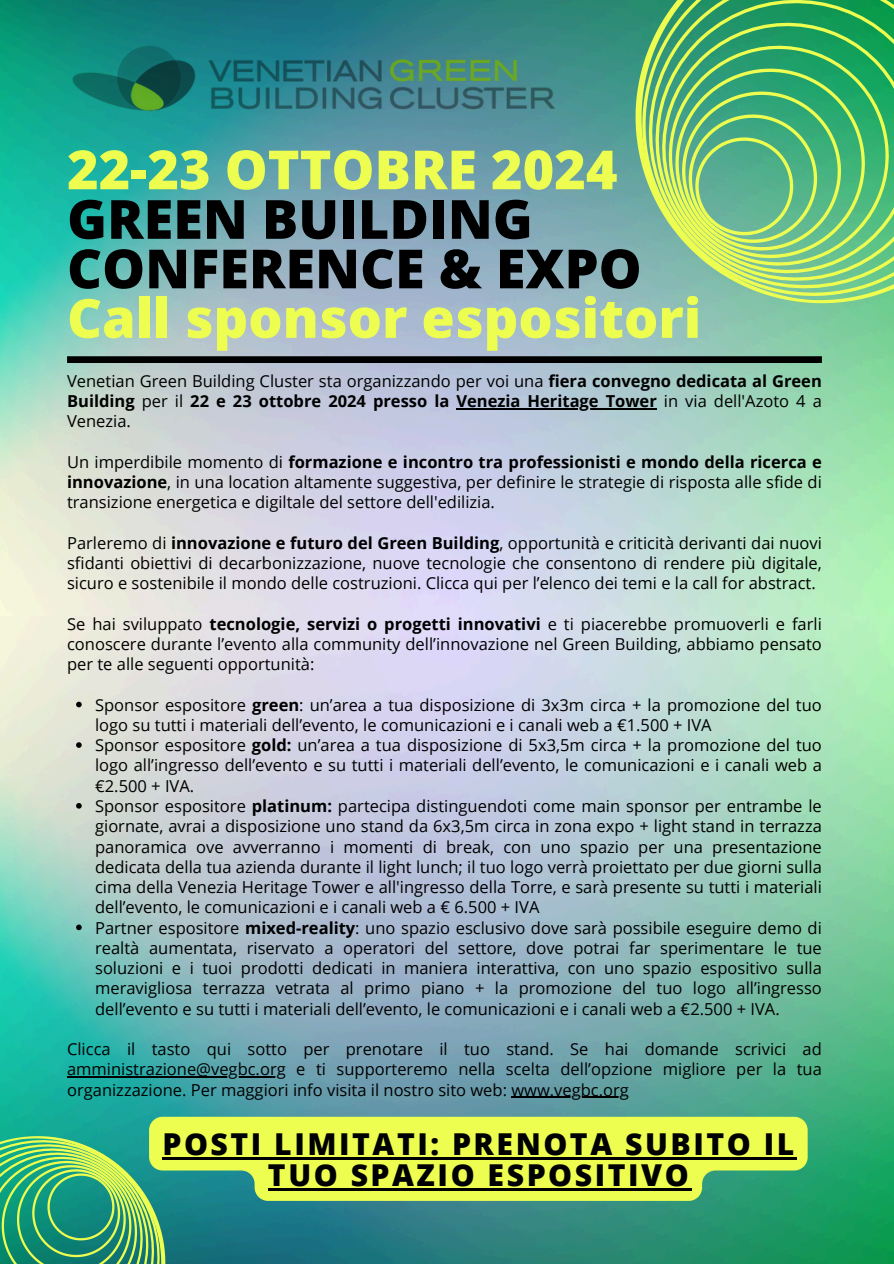
<style>
.page{position:relative;width:894px;height:1264px;background:#fff}
.page>*{position:absolute;margin:0;border:0;box-sizing:border-box;transform-origin:0 0}
.t1{font:800 54px "Open Sans";color:#edfe50}
.t2{font:800 54px/49.5px "Open Sans";color:#000}
.t3{font:800 30.15px/30.3px "Open Sans";letter-spacing:.085em;color:#000;text-align:center}
.t4{font:16.5px/20.2px "Open Sans";color:#000}
.t5{font:700 16.5px/20.2px "Open Sans";color:#000}
.s1{font-weight:400}
.s2{font-weight:700}
</style>
<div class="page">
<img style="left:0;top:0;width:893px;height:1263px">
<svg style="left:0;top:1084px;width:216px;height:179px;background:#38a780"></svg>
<hr style="left:456px;top:408px;width:200px;height:1px;background:#000">
<svg style="left:76px;top:701px;width:6px;height:6px"></svg>
<svg style="left:76px;top:742px;width:6px;height:5px"></svg>
<svg style="left:76px;top:803px;width:6px;height:5px"></svg>
<svg style="left:76px;top:924px;width:6px;height:6px"></svg>
<hr style="left:67px;top:1076px;width:219px;height:1px;background:#000">
<hr style="left:511px;top:1096px;width:117px;height:1px;background:#000">
<svg style="left:149px;top:1116px;width:658px;height:84px;background:#ceeb55"></svg>
<hr style="left:162px;top:1157px;width:634px;height:2px;background:#000">
<hr style="left:268px;top:1188px;width:423px;height:2px;background:#000">
<img style="left:67px;top:41px;width:492px;height:76px">
<div style="left:67px;top:356px;width:754px;height:7px;background:#000"></div>
<svg style="left:559px;top:0;width:334px;height:380px;background:#6eb787"></svg>
<h1 class="t1" style="left:67px;top:132px;width:551px">22-23 OTTOBRE 2024</h1>
<h1 class="t2" style="left:67px;top:193px;width:576px">GREEN BUILDING<br>CONFERENCE &amp; EXPO</h1>
<h1 class="t1" style="left:67px;top:280px;width:635px">Call sponsor espositori</h1>
<p class="t5" style="left:67px;top:370px;width:756px"><span class="s1">Venetian Green Building Cluster sta organizzando per voi una</span> fiera convegno dedicata al Green<br>Building <span class="s1">per il</span> 22 e 23 ottobre 2024 presso la Venezia Heritage Tower <span class="s1">in via dell'Azoto 4 a</span></p>
<p class="t4" style="left:67px;top:410px;width:65px">Venezia.</p>
<p class="t4" style="left:67px;top:451px;width:756px">Un imperdibile momento di <span class="s2">formazione e incontro tra professionisti e mondo della ricerca e innovazione</span>, in una location altamente suggestiva, per definire le strategie di risposta alle sfide di</p>
<p class="t4" style="left:67px;top:491px;width:429px">transizione energetica e digiltale del settore dell'edilizia.</p>
<p class="t4" style="left:67px;top:532px;width:756px">Parleremo di <span class="s2">innovazione e futuro del Green Building</span>, opportunità e criticità derivanti dai nuovi sfidanti obiettivi di decarbonizzazione, nuove tecnologie che consentono di rendere più digitale,</p>
<p class="t4" style="left:67px;top:572px;width:750px">sicuro e sostenibile il mondo delle costruzioni. Clicca qui per l’elenco dei temi e la call for abstract.</p>
<p class="t4" style="left:67px;top:613px;width:756px">Se hai sviluppato <span class="s2">tecnologie, servizi o progetti innovativi</span> e ti piacerebbe promuoverli e farli conoscere durante l’evento alla community dell’innovazione nel Green Building, abbiamo pensato</p>
<p class="t4" style="left:67px;top:653px;width:249px">per te alle seguenti opportunità:</p>
<p class="t4" style="left:95px;top:694px;width:728px">Sponsor espositore <span class="s2">green</span>: un’area a tua disposizione di 3x3m circa + la promozione del tuo logo su tutti i materiali dell’evento, le comunicazioni e i canali web a €1.500 + IVA</p>
<p class="t4" style="left:95px;top:734px;width:728px">Sponsor espositore <span class="s2">gold:</span> un’area a tua disposizione di 5x3,5m circa + la promozione del tuo logo all’ingresso dell’evento e su tutti i materiali dell’evento, le comunicazioni e i canali web a</p>
<p class="t4" style="left:95px;top:775px;width:728px">€2.500 + IVA.<br>Sponsor espositore <span class="s2">platinum:</span> partecipa distinguendoti come main sponsor per entrambe le giornate, avrai a disposizione uno stand da 6x3,5m circa in zona expo + light stand in terrazza</p>
<p class="t4" style="left:95px;top:836px;width:728px">panoramica ove avverranno i momenti di break, con uno spazio per una presentazione dedicata della tua azienda durante il light lunch; il tuo logo verrà proiettato per due giorni sulla cima della Venezia Heritage Tower e all'ingresso della Torre, e sarà presente su tutti i materiali dell’evento, le comunicazioni e i canali web a € 6.500 + IVA<br>Partner espositore <span class="s2">mixed-reality</span>: uno spazio esclusivo dove sarà possibile eseguire demo di realtà aumentata, riservato a operatori del settore, dove potrai far sperimentare le tue</p>
<p class="t4" style="left:95px;top:957px;width:728px;text-align:justify">soluzioni e i tuoi prodotti dedicati in maniera interattiva, con uno spazio espositivo sulla meravigliosa terrazza vetrata al primo piano + la promozione del tuo logo all’ingresso dell’evento e su tutti i materiali dell’evento, le comunicazioni e i canali web a €2.500 + IVA.</p>
<p class="t4" style="left:67px;top:1038px;width:756px">Clicca il tasto qui sotto per prenotare il tuo stand. Se hai domande scrivici ad</p>
<p class="t4" style="left:67px;top:1058px;width:756px">amministrazione@vegbc.org e ti supporteremo nella scelta dell’opzione migliore per la tua organizzazione. Per maggiori info visita il nostro sito web: www.vegbc.org</p>
<p class="t3" style="left:162px;top:1128px;width:633px">POSTI LIMITATI: PRENOTA SUBITO IL<br>TUO SPAZIO ESPOSITIVO</p>
</div>
